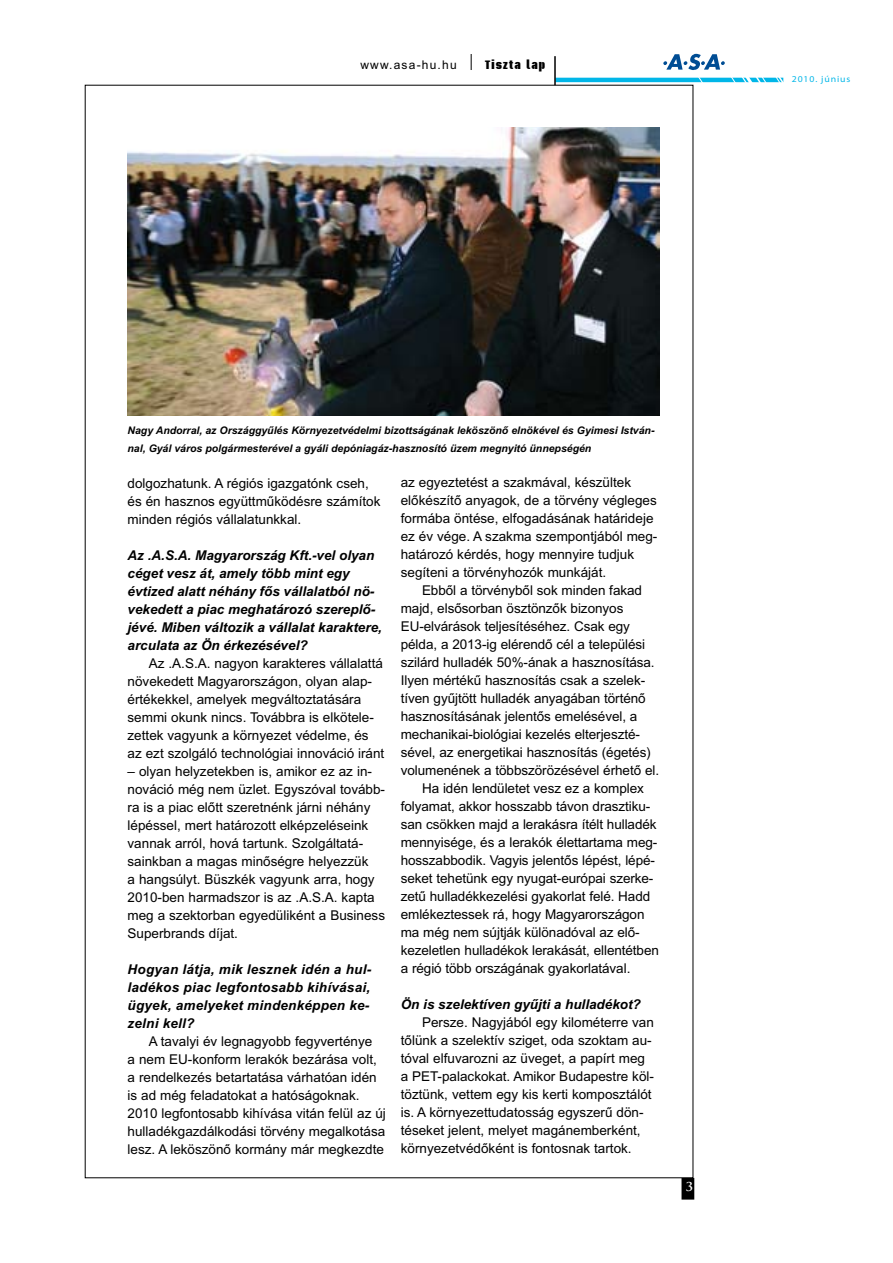
<style>
.page{position:relative;width:893px;height:1263px;background:#fff}
.page>*{position:absolute;margin:0;border:0;box-sizing:border-box;transform-origin:0 0}
.t1{font:13.5px/18px "PFL Arial";color:#000}
.t2{font:italic 13.5px/18px "PFL Arial Bold";color:#000}
.t3{font:italic 13.5px/18px "PFL Arial Bold";letter-spacing:.02em;color:#000}
.t4{font:12px "PFL Arial";letter-spacing:.1em;color:#000}
.t5{font:12px "H Briem Akademi Black";letter-spacing:.1em;color:#000}
.t6{font:700 12px "Trajan Pro";color:#fff}
.t7{font:italic 10.5px/18px "PFL Arial Bold";color:#000}
.t8{font:semi-expanded 9px "Myriad Pro";letter-spacing:.1em;color:#00b6e8}
</style>
<div class="page">
<hr style="left:555px;top:78px;width:228px;height:4px;background:#00b6e8">
<svg style="left:663px;top:54px;width:121px;height:42px"></svg>
<div style="left:682px;top:1179px;width:11px;height:20px;background:#000"></div>
<div style="left:681px;top:1178px;width:13px;height:21px;border:2px solid #000"></div>
<hr style="left:554px;top:56px;width:2px;height:29px;background:#000">
<svg style="left:471px;top:54px;width:1px;height:16px"></svg>
<img style="left:128px;top:128px;width:531px;height:288px">
<p class="t4" style="left:360px;top:58px;width:98px">www.asa-hu.hu</p>
<p class="t5" style="left:485px;top:58px;width:62px">Tiszta lap</p>
<p class="t8" style="left:792px;top:74px;width:60px">2010. június</p>
<p class="t7" style="left:128px;top:421px;width:528px">Nagy Andorral, az Országgyûlés Környezetvédelmi bizottságának leköszönô elnökével és Gyimesi István&shy;nal, Gyál város polgármesterével a gyáli depóniagáz-hasznosító üzem megnyitó ünnepségén</p>
<p class="t1" style="left:128px;top:474px;width:254px">dolgozhatunk. A régiós igazgatónk cseh, és én hasznos együttmûködésre számítok minden régiós vállalatunkkal.</p>
<p class="t2" style="left:128px;top:546px;width:256px">Az .A.S.A. Magyarország Kft.-vel olyan céget vesz át, amely több mint egy évtized alatt néhány fôs vállalatból nö&shy;vekedett a piac meghatározó szereplô&shy;jévé. Miben változik a vállalat karaktere, arculata az Ön érkezésével?</p>
<p class="t1" style="left:128px;top:654px;width:258px;text-indent:21px">Az .A.S.A. nagyon karakteres vállalattá növekedett Magyarországon, olyan alap&shy;értékekkel, amelyek megváltoztatására semmi okunk nincs. Továbbra is elkötele&shy;zettek vagyunk a környezet védelme, és az ezt szolgáló technológiai innováció iránt</p>
<p class="t1" style="left:128px;top:762px;width:259px">– olyan helyzetekben is, amikor ez az in&shy;nováció még nem üzlet. Egyszóval tovább&shy;ra is a piac elôtt szeretnénk járni néhány lépéssel, mert határozott elképzeléseink vannak arról, hová tartunk. Szolgáltatá&shy;sainkban a magas minôségre helyezzük<br>a hangsúlyt. Büszkék vagyunk arra, hogy 2010-ben harmadszor is az .A.S.A. kapta meg a szektorban egyedüliként a Business Superbrands díjat.</p>
<p class="t3" style="left:128px;top:960px;width:245px">Hogyan látja, mik lesznek idén a hul&shy;ladékos piac legfontosabb kihívásai, ügyek, amelyeket mindenképpen ke&shy;zelni kell?</p>
<p class="t1" style="left:128px;top:1032px;width:260px;text-indent:21px">A tavalyi év legnagyobb fegyverténye<br>a nem EU-konform lerakók bezárása volt, a rendelkezés betartatása várhatóan idén is ad még feladatokat a hatóságoknak.<br>2010 legfontosabb kihívása vitán felül az új hulladékgazdálkodási törvény megalkotása lesz. A leköszönô kormány már megkezdte</p>
<p class="t1" style="left:401px;top:474px;width:258px">az egyeztetést a szakmával, készültek elôkészítô anyagok, de a törvény végleges formába öntése, elfogadásának határideje ez év vége. A szakma szempontjából meg&shy;határozó kérdés, hogy mennyire tudjuk segíteni a törvényhozók munkáját.</p>
<p class="t1" style="left:422px;top:582px;width:222px">Ebbôl a törvénybôl sok minden fakad</p>
<p class="t1" style="left:401px;top:600px;width:224px">majd, elsôsorban ösztönzôk bizonyos</p>
<p class="t1" style="left:401px;top:618px;width:231px">EU-elvárások teljesítéséhez. Csak egy</p>
<p class="t1" style="left:401px;top:636px;width:246px">példa, a 2013-ig elérendô cél a települési</p>
<p class="t1" style="left:401px;top:654px;width:255px">szilárd hulladék 50%-ának a hasznosítása.</p>
<p class="t1" style="left:401px;top:672px;width:246px">Ilyen mértékû hasznosítás csak a szelek-</p>
<p class="t1" style="left:401px;top:690px;width:246px">tíven gyûjtött hulladék anyagában történô</p>
<p class="t1" style="left:401px;top:708px;width:238px">hasznosításának jelentôs emelésével, a</p>
<p class="t1" style="left:401px;top:726px;width:241px">mechanikai-biológiai kezelés elterjeszté-</p>
<p class="t1" style="left:401px;top:744px;width:252px">sével, az energetikai hasznosítás (égetés)</p>
<p class="t1" style="left:401px;top:762px;width:260px">volumenének a többszörözésével érhetô el.</p>
<p class="t1" style="left:422px;top:780px;width:223px">Ha idén lendületet vesz ez a komplex</p>
<p class="t1" style="left:401px;top:798px;width:251px">folyamat, akkor hosszabb távon drasztiku-</p>
<p class="t1" style="left:401px;top:816px;width:257px">san csökken majd a lerakásra ítélt hulladék</p>
<p class="t1" style="left:401px;top:834px;width:258px">mennyisége, és a lerakók élettartama meg-</p>
<p class="t1" style="left:401px;top:852px;width:256px">hosszabbodik. Vagyis jelentôs lépést, lépé-</p>
<p class="t1" style="left:401px;top:870px;width:254px">seket tehetünk egy nyugat-európai szerke-</p>
<p class="t1" style="left:401px;top:888px;width:251px">zetû hulladékkezelési gyakorlat felé. Hadd</p>
<p class="t1" style="left:401px;top:906px;width:245px">emlékeztessek rá, hogy Magyarországon</p>
<p class="t1" style="left:401px;top:924px;width:240px">ma még nem sújtják különadóval az elô-</p>
<p class="t1" style="left:401px;top:942px;width:260px">kezeletlen hulladékok lerakását, ellentétben</p>
<p class="t1" style="left:401px;top:960px;width:231px">a régió több országának gyakorlatával.</p>
<p class="t2" style="left:401px;top:996px;width:242px">Ön is szelektíven gyûjti a hulladékot?</p>
<p class="t1" style="left:401px;top:1014px;width:255px;text-indent:21px">Persze. Nagyjából egy kilométerre van tôlünk a szelektív sziget, oda szoktam au&shy;tóval elfuvarozni az üveget, a papírt meg a PET-palackokat. Amikor Budapestre köl&shy;töztünk, vettem egy kis kerti komposztálót is. A környezettudatosság egyszerû dön&shy;téseket jelent, melyet magánemberként, környezetvédôként is fontosnak tartok.</p>
<p class="t6" style="left:686px;top:1179px;width:9px">3</p>
</div>
